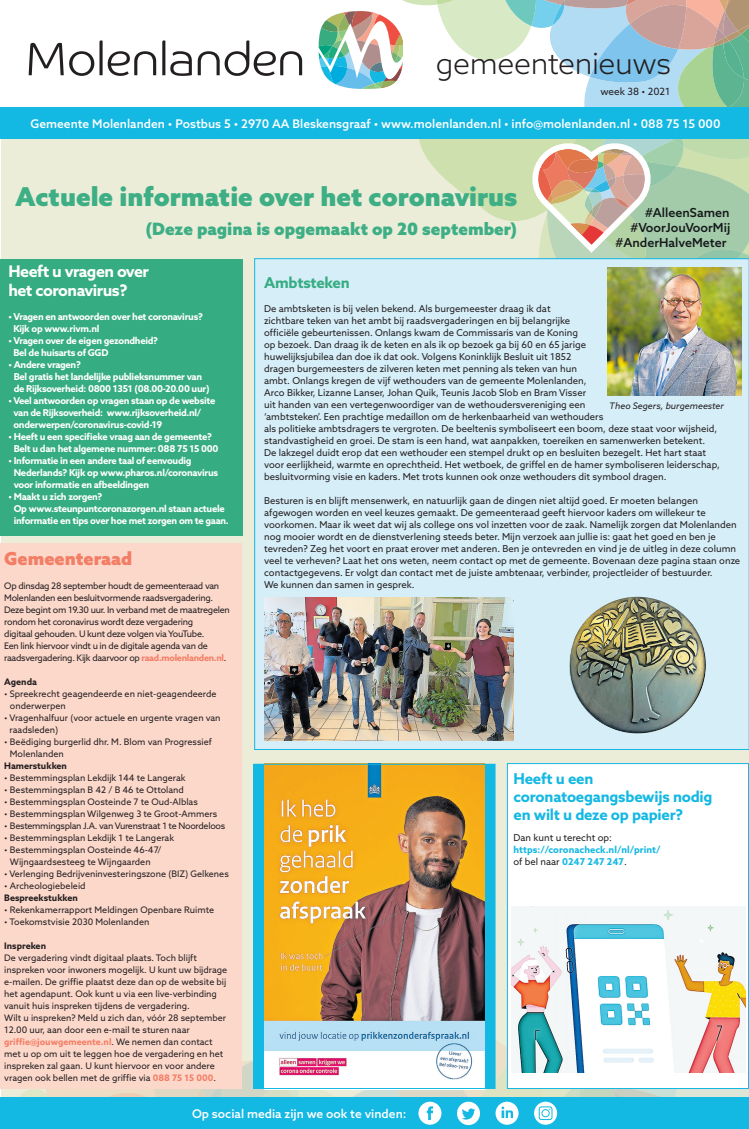
<style>
.page{position:relative;width:749px;height:1129px;background:#fff}
.page>*{position:absolute;margin:0;border:0;box-sizing:border-box;transform-origin:0 0}
.t1{font:300 30px "Azo Sans";letter-spacing:-.015em;color:#231f20}
.t2{font:900 26px "Azo Sans";letter-spacing:-.005em;color:#3eae85}
.t3{font:900 18px "Azo Sans";color:#f37e66}
.t4{font:900 17px "Azo Sans";color:#3eae85}
.t5{font:700 16px/19.2px "Azo Sans";letter-spacing:-.03em;color:#fff}
.t6{font:700 15px/18px "Azo Sans";letter-spacing:-.015em;color:#13b8e3}
.t7{font:700 15px "Azo Sans";letter-spacing:-.015em;color:#35ac81}
.t8{font:500 12.4px "Azo Sans";color:#15181b}
.t9{font:500 12px "Azo Sans";color:#fff}
.t10{font:10px "Azo Sans";color:#231f20}
.t11{font:9.5px/12px "Azo Sans";color:#231f20}
.t12{font:700 9.5px/12px "Azo Sans";letter-spacing:-.03em;color:#fff}
.t13{font:700 9.5px/12px "Azo Sans";color:#13b8e3}
.t14{font:9px/12px "Azo Sans";color:#231f20}
.t15{font:9px/12px "Azo Sans";letter-spacing:-.03em;color:#231f20}
.t16{font:700 9px "Azo Sans";color:#231f20}
.t17{font:italic 9px "Azo Sans";color:#231f20}
.s1{font-weight:700;color:#f37e66}
.s2{font-weight:400;color:#231f20}
</style>
<div class="page">
<div style="left:1px;top:123px;width:747px;height:974px;background:#ebedd9"></div>
<svg style="left:417px;top:138px;width:331px;height:120px"></svg>
<svg style="left:29px;top:40px;width:127px;height:36px"></svg>
<svg style="left:162px;top:40px;width:30px;height:36px"></svg>
<svg style="left:198px;top:40px;width:104px;height:36px"></svg>
<svg style="left:318px;top:0;width:430px;height:107px"></svg>
<div style="left:0;top:1097px;width:748px;height:31px;background:#13b8e3"></div>
<svg style="left:17px;top:972px;width:731px;height:152px"></svg>
<svg style="left:542px;top:1109px;width:6px;height:7px"></svg>
<div style="left:254px;top:258px;width:494px;height:491px;background:#d6eef8"></div>
<img style="left:607px;top:267px;width:134px;height:128px">
<div style="left:1px;top:107px;width:747px;height:31px;background:#13b8e3"></div>
<div style="left:1px;top:259px;width:242px;height:277px;background:#35ac81"></div>
<div style="left:254px;top:764px;width:241px;height:324px;background:#13b8e3"></div>
<img style="left:264px;top:765px;width:220px;height:321px">
<div style="left:253px;top:763px;width:242px;height:325px;border:1px solid #13b8e3"></div>
<img style="left:265px;top:597px;width:248px;height:143px">
<img style="left:569px;top:596px;width:136px;height:137px;border-radius:68px">
<div style="left:506px;top:763px;width:242px;height:325px;background:#fff;border:1px solid #13b8e3"></div>
<img style="left:511px;top:906px;width:234px;height:165px">
<div style="left:0;top:544px;width:241px;height:544px;background:#fcd8cb"></div>
<h1 class="t1" style="left:435px;top:44px;width:237px">gemeentenieuws</h1>
<p class="t10" style="left:600px;top:84px;width:71px">week 38 • 2021</p>
<p class="t9" style="left:31px;top:115px;width:691px">Gemeente Molenlanden • Postbus 5 • 2970 AA Bleskensgraaf • www.molenlanden.nl • info@molenlanden.nl • 088 75 15 000</p>
<h2 class="t2" style="left:15px;top:179px;width:503px">Actuele informatie over het coronavirus</h2>
<h3 class="t4" style="left:145px;top:217px;width:373px">(Deze pagina is opgemaakt op 20 september)</h3>
<h3 class="t8" style="left:644px;top:205px;width:86px">#AlleenSamen</h3>
<h3 class="t8" style="left:630px;top:219px;width:101px">#VoorJouVoorMij</h3>
<h3 class="t8" style="left:615px;top:234px;width:112px">#AnderHalveMeter</h3>
<h3 class="t5" style="left:9px;top:261px;width:142px">Heeft u vragen over het coronavirus?</h3>
<p class="t12" style="left:13px;top:310px;width:191px;text-indent:-5px">• Vragen en antwoorden over het coronavirus?<br>Kijk op www.rivm.nl</p>
<p class="t12" style="left:13px;top:334px;width:146px;text-indent:-5px">• Vragen over de eigen gezondheid?<br>Bel de huisarts of GGD</p>
<p class="t12" style="left:14px;top:358px;width:197px;text-indent:-5px">• Andere vragen?<br>Bel gratis het landelijke publieksnummer van de Rijksoverheid: 0800 1351 (08.00-20.00 uur)</p>
<p class="t12" style="left:13px;top:394px;width:203px;text-indent:-5px">• Veel antwoorden op vragen staan op de website van de Rijksoverheid: www.rijksoverheid.nl/ onderwerpen/coronavirus-covid-19</p>
<p class="t12" style="left:14px;top:430px;width:206px;text-indent:-5px">• Heeft u een specifieke vraag aan de gemeente?<br>Belt u dan het algemene nummer: 088 75 15 000</p>
<p class="t12" style="left:14px;top:454px;width:206px;text-indent:-5px">• Informatie in een andere taal of eenvoudig<br>Nederlands? Kijk op www.pharos.nl/coronavirus voor informatie en afbeeldingen</p>
<p class="t12" style="left:14px;top:490px;width:216px;text-indent:-5px">• Maakt u zich zorgen?<br>Op www.steunpuntcoronazorgen.nl staan actuele informatie en tips over hoe met zorgen om te gaan.</p>
<h3 class="t3" style="left:4px;top:546px;width:129px">Gemeenteraad</h3>
<p class="t15" style="left:4px;top:579px;width:227px">Op dinsdag 28 september houdt de gemeenteraad van Molenlanden een besluitvormende raadsvergadering.<br>Deze begint om 19.30 uur. In verband met de maatregelen rondom het coronavirus wordt deze vergadering<br>digitaal gehouden. U kunt deze volgen via YouTube.<br>Een link hiervoor vindt u in de digitale agenda van de raadsvergadering. Kijk daarvoor op <span class="s1">raad.molenlanden.nl</span>.</p>
<p class="t16" style="left:4px;top:675px;width:34px">Agenda</p>
<p class="t14" style="left:10px;top:687px;width:208px;text-indent:-6px">• Spreekrecht geagendeerde en niet-geagendeerde onderwerpen</p>
<p class="t14" style="left:10px;top:711px;width:212px;text-indent:-5px">• Vragenhalfuur (voor actuele en urgente vragen van raadsleden)</p>
<p class="t14" style="left:10px;top:735px;width:203px;text-indent:-6px">• Beëdiging burgerlid dhr. M. Blom van Progressief<br>Molenlanden</p>
<p class="t16" style="left:4px;top:759px;width:64px">Hamerstukken</p>
<p class="t14" style="left:4px;top:771px;width:183px">• Bestemmingsplan Lekdijk 144 te Langerak</p>
<p class="t14" style="left:4px;top:783px;width:181px">• Bestemmingsplan B 42 / B 46 te Ottoland</p>
<p class="t14" style="left:4px;top:795px;width:195px">• Bestemmingsplan Oosteinde 7 te Oud-Alblas</p>
<p class="t14" style="left:4px;top:807px;width:214px">• Bestemmingsplan Wilgenweg 3 te Groot-Ammers</p>
<p class="t15" style="left:4px;top:819px;width:222px">• Bestemmingsplan J.A. van Vurenstraat 1 te Noordeloos</p>
<p class="t14" style="left:4px;top:831px;width:171px">• Bestemmingsplan Lekdijk 1 te Langerak</p>
<p class="t14" style="left:4px;top:843px;width:159px;text-align:center">• Bestemmingsplan Oosteinde 46-47/<br>Wijngaardsesteeg te Wijngaarden</p>
<p class="t14" style="left:4px;top:867px;width:226px">• Verlenging Bedrijveninvesteringszone (BIZ) Gelkenes</p>
<p class="t14" style="left:4px;top:879px;width:83px">• Archeologiebeleid</p>
<p class="t16" style="left:4px;top:891px;width:75px">Bespreekstukken</p>
<p class="t14" style="left:4px;top:903px;width:211px">• Rekenkamerrapport Meldingen Openbare Ruimte</p>
<p class="t14" style="left:4px;top:915px;width:147px">• Toekomstvisie 2030 Molenlanden</p>
<p class="t16" style="left:4px;top:939px;width:43px">Inspreken</p>
<p class="t14" style="left:4px;top:951px;width:224px">De vergadering vindt digitaal plaats. Toch blijft inspreken voor inwoners mogelijk. U kunt uw bijdrage e-mailen. De griffie plaatst deze dan op de website bij het agendapunt. Ook kunt u via een live-verbinding vanuit huis inspreken tijdens de vergadering.<br>Wilt u inspreken? Meld u zich dan, vóór 28 september 12.00 uur, aan door een e-mail te sturen naar <span class="s1">griffie@jouwgemeente.nl</span>. We nemen dan contact met u op om uit te leggen hoe de vergadering en het inspreken zal gaan. U kunt hiervoor en voor andere vragen ook bellen met de griffie via <span class="s1">088 75 15 000</span>.</p>
<h3 class="t7" style="left:264px;top:273px;width:87px">Ambtsteken</h3>
<p class="t11" style="left:264px;top:302px;width:457px">De ambtsketen is bij velen bekend. Als burgemeester draag ik dat<br>zichtbare teken van het ambt bij raadsvergaderingen en bij belangrijke<br>officiële gebeurtenissen. Onlangs kwam de Commissaris van de Koning<br>op bezoek. Dan draag ik de keten en als ik op bezoek ga bij 60 en 65 jarige<br>huwelijksjubilea dan doe ik dat ook. Volgens Koninklijk Besluit uit 1852<br>dragen burgemeesters de zilveren keten met penning als teken van hun<br>ambt. Onlangs kregen de vijf wethouders van de gemeente Molenlanden,<br>Arco Bikker, Lizanne Lanser, Johan Quik, Teunis Jacob Slob en Bram Visser<br>uit handen van een vertegenwoordiger van de wethoudersvereniging een<br>‘ambtsteken’. Een prachtige medaillon om de herkenbaarheid van wethouders<br>als politieke ambtsdragers te vergroten. De beeltenis symboliseert een boom, deze staat voor wijsheid, standvastigheid en groei. De stam is een hand, wat aanpakken, toereiken en samenwerken betekent.<br>De lakzegel duidt erop dat een wethouder een stempel drukt op en besluiten bezegelt. Het hart staat voor eerlijkheid, warmte en oprechtheid. Het wetboek, de griffel en de hamer symboliseren leiderschap, besluitvorming visie en kaders. Met trots kunnen ook onze wethouders dit symbool dragen.</p>
<p class="t11" style="left:264px;top:494px;width:477px">Besturen is en blijft mensenwerk, en natuurlijk gaan de dingen niet altijd goed. Er moeten belangen afgewogen worden en veel keuzes gemaakt. De gemeenteraad geeft hiervoor kaders om willekeur te voorkomen. Maar ik weet dat wij als college ons vol inzetten voor de zaak. Namelijk zorgen dat Molenlanden nog mooier wordt en de dienstverlening steeds beter. Mijn verzoek aan jullie is: gaat het goed en ben je tevreden? Zeg het voort en praat erover met anderen. Ben je ontevreden en vind je de uitleg in deze column veel te verheven? Laat het ons weten, neem contact op met de gemeente. Bovenaan deze pagina staan onze contactgegevens. Er volgt dan contact met de juiste ambtenaar, verbinder, projectleider of bestuurder.<br>We kunnen dan samen in gesprek.</p>
<p class="t17" style="left:609px;top:400px;width:116px">Theo Segers, burgemeester</p>
<h3 class="t6" style="left:513px;top:769px;width:200px">Heeft u een coronatoegangsbewijs nodig en wilt u deze op papier?</h3>
<p class="t11" style="left:513px;top:830px;width:100px">Dan kunt u terecht op:</p>
<p class="t13" style="left:513px;top:842px;width:148px">https://coronacheck.nl/nl/print/ <span class="s2">of bel naar</span> 0247 247 247<span class="s2">.</span></p>
<p class="t9" style="left:192px;top:1105px;width:216px">Op social media zijn we ook te vinden:</p>
</div>
